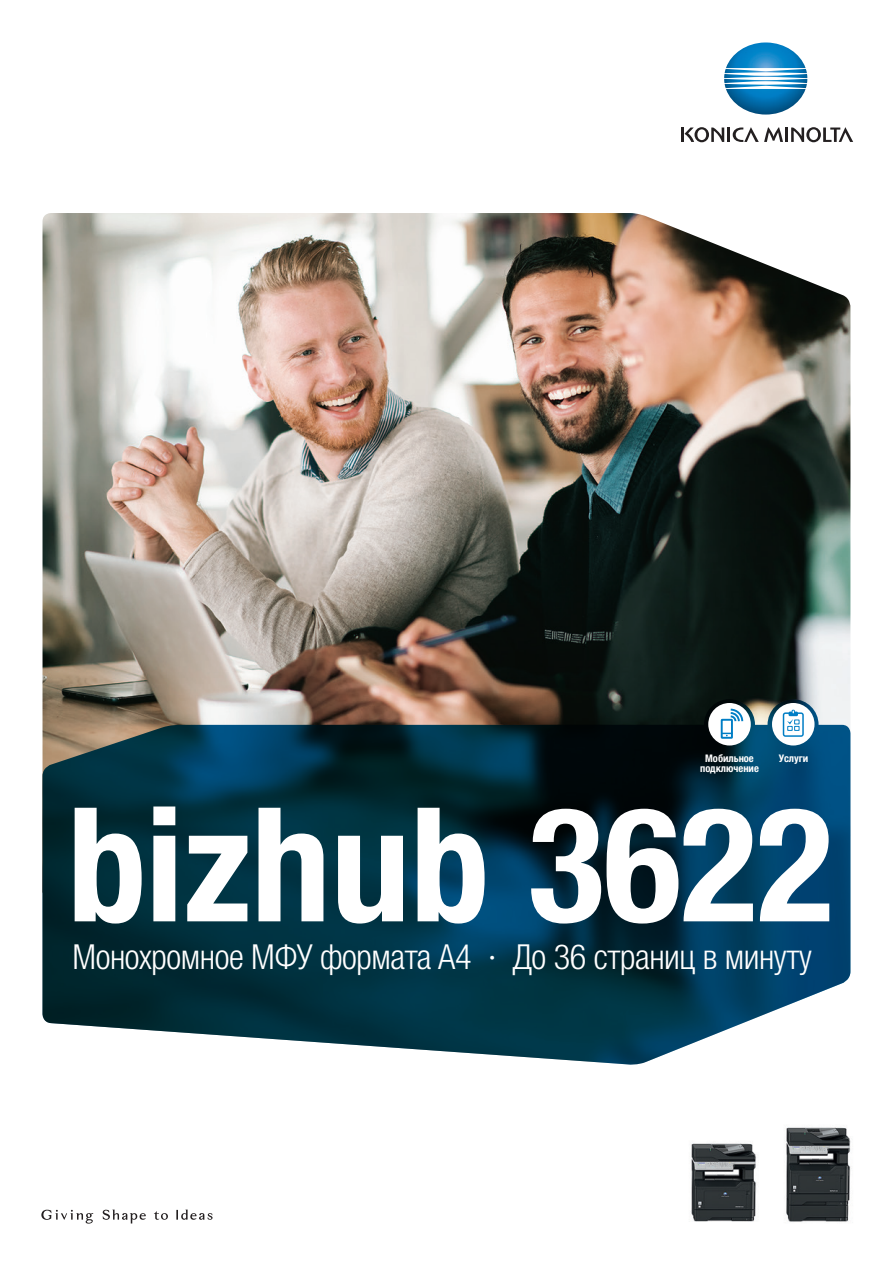
<style>
.page{position:relative;width:893px;height:1263px;background:#fff}
.page>*{position:absolute;margin:0;border:0;box-sizing:border-box;transform-origin:0 0}
.Data_Titel_HEADLINE{font:700 condensed 159px "Helvetica Neue LTW1 G";color:#fff}
.Data_Titel_SUBHEAD_L{font:300 condensed 34.5px "Helvetica Neue LTW1 G";letter-spacing:-.01em;color:#fff}
.Data_Titel_FUNCTIONA{font:700 condensed 10.5px/10.6px "Helvetica Neue LTW1 G";color:#fff;text-align:center}
</style>
<div class="page">
<img style="left:43px;top:213px;width:807px;height:486px">
<svg style="left:43px;top:699px;width:807px;height:366px;background:#1c4454"></svg>
<img style="left:724px;top:42px;width:83px;height:73px">
<hr style="left:785px;top:128px;width:3px;height:14px;background:#231f20">
<svg style="left:791px;top:127px;width:62px;height:15px"></svg>
<svg style="left:681px;top:127px;width:102px;height:15px"></svg>
<svg style="left:103px;top:1209px;width:43px;height:14px"></svg>
<svg style="left:176px;top:1209px;width:37px;height:11px"></svg>
<svg style="left:41px;top:1210px;width:52px;height:13px"></svg>
<svg style="left:154px;top:1211px;width:14px;height:9px"></svg>
<div style="left:772px;top:703px;width:42px;height:42px;background:#fff;border-radius:50%"></div>
<svg style="left:783px;top:710px;width:21px;height:27px"></svg>
<div style="left:708px;top:703px;width:43px;height:42px;background:#fff;border-radius:50%"></div>
<div style="left:721px;top:719px;width:12px;height:20px;border:2px solid #007ec5"></div>
<svg style="left:721px;top:733px;width:12px;height:3px"></svg>
<svg style="left:729px;top:708px;width:15px;height:15px"></svg>
<img style="left:690px;top:1143px;width:67px;height:79px">
<img style="left:785px;top:1127px;width:66px;height:95px">
<p class="Data_Titel_FUNCTIONA" style="left:700px;top:752px;width:60px">Мобильное подключение</p>
<p class="Data_Titel_FUNCTIONA" style="left:779px;top:752px;width:31px">Услуги</p>
<p class="Data_Titel_HEADLINE" style="left:67px;top:770px;width:767px">bizhub 3622</p>
<p class="Data_Titel_SUBHEAD_L" style="left:72px;top:937px;width:741px">Монохромное МФУ формата А4 · До 36 страниц в минуту</p>
</div>
